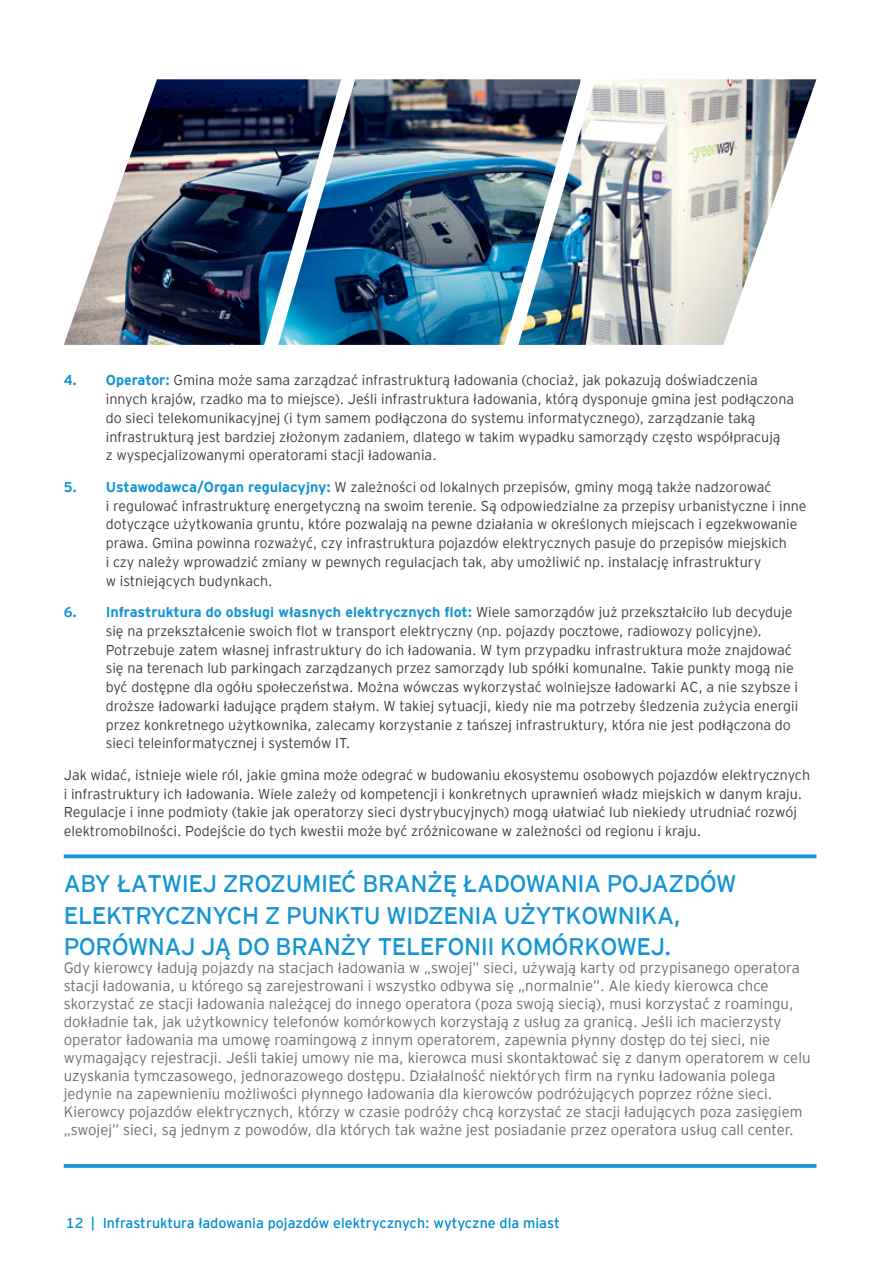
<style>
.page{position:relative;width:893px;height:1263px;background:#fff}
.page>*{position:absolute;margin:0;border:0;box-sizing:border-box;transform-origin:0 0}
.Heading_sidebar_odkr{font:24px/31.5px "EY Interstate";letter-spacing:-.02em;color:#1394d3}
.Heading_sidebar_odkr-2{font:300 15px/18px "EY Interstate";color:#6c6d70}
.Podcięty{font:300 14.25px/18.8px "EY Interstate";color:#3e3e3f}
.t1{font:14.25px "EY Interstate";color:#008cd0}
.s1{font-weight:700;color:#1394d3}
</style>
<div class="page">
<img style="left:64px;top:79px;width:752px;height:266px">
<img style="left:249px;top:79px;width:138px;height:266px">
<img style="left:489px;top:79px;width:136px;height:266px">
<svg style="left:64px;top:854px;width:752px;height:4px;background:#30a1d8"></svg>
<svg style="left:64px;top:1164px;width:752px;height:4px;background:#219ad5"></svg>
<p class="Podcięty" style="left:106px;top:370px;width:690px;text-indent:-42px"><span class="s1">4. Operator:</span> Gmina może sama zarządzać infrastrukturą ładowania (chociaż, jak pokazują doświadczenia innych krajów, rzadko ma to miejsce). Jeśli infrastruktura ładowania, którą dysponuje gmina jest podłączona do sieci telekomunikacyjnej (i tym samem podłączona do systemu informatycznego), zarządzanie taką infrastrukturą jest bardziej złożonym zadaniem, dlatego w takim wypadku samorządy często współpracują<br>z wyspecjalizowanymi operatorami stacji ładowania.</p>
<p class="Podcięty" style="left:106px;top:477px;width:702px;text-indent:-42px"><span class="s1">5. Ustawodawca/Organ regulacyjny:</span> W zależności od lokalnych przepisów, gminy mogą także nadzorować<br>i regulować infrastrukturę energetyczną na swoim terenie. Są odpowiedzialne za przepisy urbanistyczne i inne dotyczące użytkowania gruntu, które pozwalają na pewne działania w określonych miejscach i egzekwowanie prawa. Gmina powinna rozważyć, czy infrastruktura pojazdów elektrycznych pasuje do przepisów miejskich<br>i czy należy wprowadzić zmiany w pewnych regulacjach tak, aby umożliwić np. instalację infrastruktury<br>w istniejących budynkach.</p>
<p class="Podcięty" style="left:106px;top:602px;width:694px;text-indent:-42px"><span class="s1">6. Infrastruktura do obsługi własnych elektrycznych flot:</span> Wiele samorządów już przekształciło lub decyduje się na przekształcenie swoich flot w transport elektryczny (np. pojazdy pocztowe, radiowozy policyjne).<br>Potrzebuje zatem własnej infrastruktury do ich ładowania. W tym przypadku infrastruktura może znajdować się na terenach lub parkingach zarządzanych przez samorządy lub spółki komunalne. Takie punkty mogą nie być dostępne dla ogółu społeczeństwa. Można wówczas wykorzystać wolniejsze ładowarki AC, a nie szybsze i droższe ładowarki ładujące prądem stałym. W takiej sytuacji, kiedy nie ma potrzeby śledzenia zużycia energii przez konkretnego użytkownika, zalecamy korzystanie z tańszej infrastruktury, która nie jest podłączona do sieci teleinformatycznej i systemów IT.</p>
<p class="Podcięty" style="left:64px;top:765px;width:748px">Jak widać, istnieje wiele ról, jakie gmina może odegrać w budowaniu ekosystemu osobowych pojazdów elektrycznych i infrastruktury ich ładowania. Wiele zależy od kompetencji i konkretnych uprawnień władz miejskich w danym kraju.<br>Regulacje i inne podmioty (takie jak operatorzy sieci dystrybucyjnych) mogą ułatwiać lub niekiedy utrudniać rozwój elektromobilności. Podejście do tych kwestii może być zróżnicowane w zależności od regionu i kraju.</p>
<p class="Heading_sidebar_odkr" style="left:64px;top:866px;width:674px">ABY ŁATWIEJ ZROZUMIEĆ BRANŻĘ ŁADOWANIA POJAZDÓW<br>ELEKTRYCZNYCH Z PUNKTU WIDZENIA UŻYTKOWNIKA,<br>PORÓWNAJ JĄ DO BRANŻY TELEFONII KOMÓRKOWEJ.</p>
<p class="Heading_sidebar_odkr-2" style="left:64px;top:958px;width:748px">Gdy kierowcy ładują pojazdy na stacjach ładowania w „swojej” sieci, używają karty od przypisanego operatora stacji ładowania, u którego są zarejestrowani i wszystko odbywa się „normalnie”. Ale kiedy kierowca chce skorzystać ze stacji ładowania należącej do innego operatora (poza swoją siecią), musi korzystać z roamingu, dokładnie tak, jak użytkownicy telefonów komórkowych korzystają z usług za granicą. Jeśli ich macierzysty operator ładowania ma umowę roamingową z innym operatorem, zapewnia płynny dostęp do tej sieci, nie wymagający rejestracji. Jeśli takiej umowy nie ma, kierowca musi skontaktować się z danym operatorem w celu uzyskania tymczasowego, jednorazowego dostępu. Działalność niektórych firm na rynku ładowania polega jedynie na zapewnieniu możliwości płynnego ładowania dla kierowców podróżujących poprzez różne sieci.<br>Kierowcy pojazdów elektrycznych, którzy w czasie podróży chcą korzystać ze stacji ładujących poza zasięgiem „swojej” sieci, są jednym z powodów, dla których tak ważne jest posiadanie przez operatora usług call center.</p>
<p class="t1" style="left:66px;top:1213px;width:495px">12 | Infrastruktura ładowania pojazdów elektrycznych: wytyczne dla miast</p>
</div>
